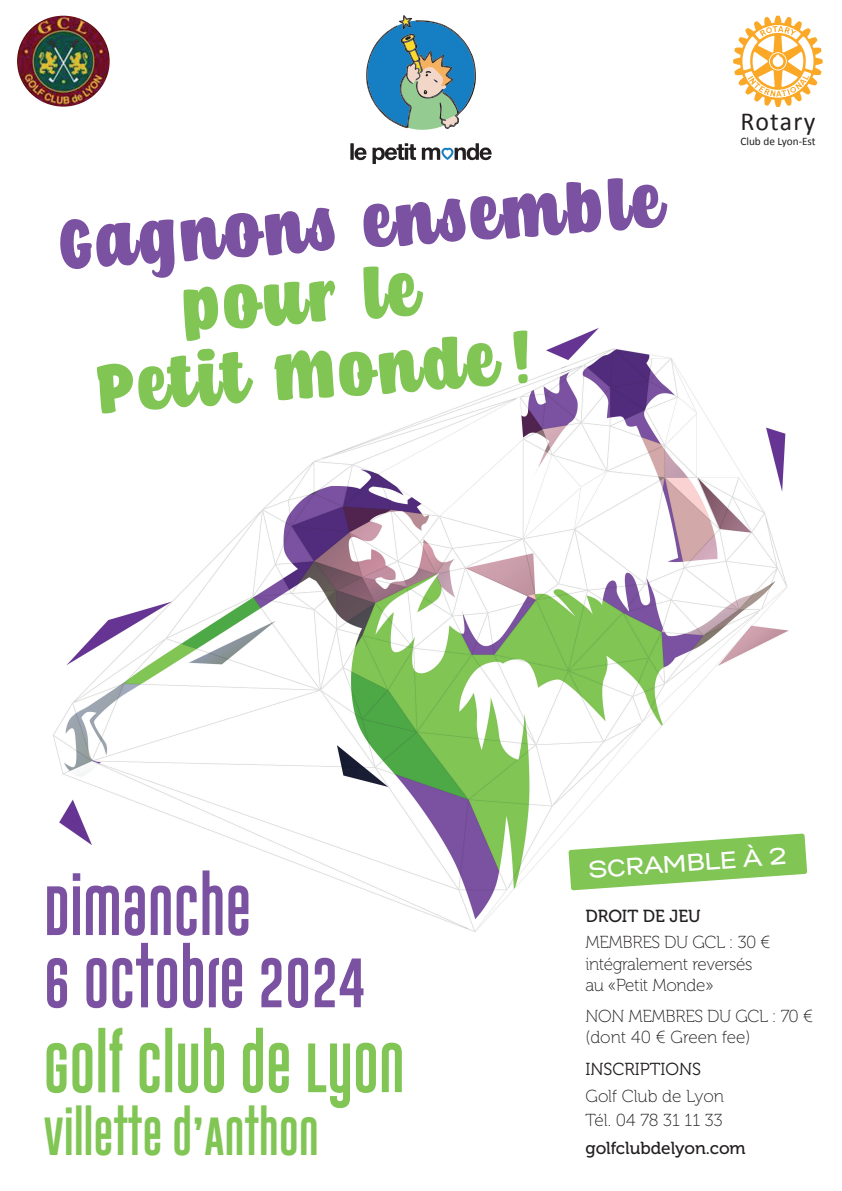
<style>
.page{position:relative;width:842px;height:1191px;background:#fff}
.page>*{position:absolute;margin:0;border:0;box-sizing:border-box;transform-origin:0 0}
.t1{font:73.1px "Hamish";color:#81c555}
.t2{font:73.1px "Hamish";color:#7b51a1}
.t3{font:50.8px "Gobold Uplow";letter-spacing:.01em;color:#7b51a1}
.t4{font:50.8px "Gobold Uplow";letter-spacing:.01em;color:#81c555}
.t5{font:39.1px "Gobold Uplow";letter-spacing:.01em;color:#81c555}
.t6{font:26px "Calibri";letter-spacing:.05em;color:#231f20}
.t7{font:23.9px "Gabriel Sans Medium";color:#fff}
.t8{font:17.4px "Museo 100";letter-spacing:-.02em;color:#231f20}
.t9{font:17.4px "Museo 100";color:#231f20}
.t10{font:17.4px "Museo 500";color:#231f20}
.t11{font:17.4px "Museo 300";color:#231f20}
.t12{font:11.4px "Calibri";color:#231f20}
</style>
<div class="page">
<img style="left:53px;top:328px;width:736px;height:604px">
<img style="left:17px;top:16px;width:93px;height:91px">
<svg style="left:733px;top:16px;width:90px;height:91px"></svg>
<svg style="left:568px;top:833px;width:239px;height:57px"></svg>
<svg style="left:422px;top:143px;width:70px;height:17px"></svg>
<svg style="left:350px;top:143px;width:66px;height:21px"></svg>
<svg style="left:366px;top:15px;width:110px;height:115px"></svg>
<p class="t2" style="left:58px;top:207px;width:603px;rotate:-4deg">Gagnons ensemble</p>
<p class="t1" style="left:181px;top:269px;width:235px;rotate:-4deg">pour le</p>
<p class="t1" style="left:95px;top:351px;width:435px;rotate:-4deg">Petit Monde !</p>
<p class="t6" style="left:741px;top:104px;width:76px">Rotary</p>
<p class="t12" style="left:740px;top:134px;width:77px">Club de Lyon-Est</p>
<p class="t3" style="left:44px;top:870px;width:209px">DIMANCHE</p>
<p class="t3" style="left:44px;top:942px;width:322px">6 OCTOBRE 2024</p>
<p class="t4" style="left:44px;top:1027px;width:362px">GOLF CLUB DE LYON</p>
<p class="t5" style="left:44px;top:1105px;width:276px">VILLETTE D’ANTHON</p>
<p class="t7" style="left:588px;top:855px;width:200px;rotate:-4deg">SCRAMBLE À 2</p>
<p class="t10" style="left:585px;top:906px;width:117px">DROIT DE JEU</p>
<p class="t8" style="left:585px;top:932px;width:187px">MEMBRES DU GCL : 30 €</p>
<p class="t8" style="left:585px;top:954px;width:169px">intégralement reversés</p>
<p class="t8" style="left:585px;top:976px;width:129px">au «Petit Monde»</p>
<p class="t8" style="left:585px;top:1007px;width:229px">NON MEMBRES DU GCL : 70 €</p>
<p class="t9" style="left:585px;top:1027px;width:167px">(dont 40 € Green fee)</p>
<p class="t11" style="left:585px;top:1059px;width:117px">INSCRIPTIONS</p>
<p class="t9" style="left:585px;top:1086px;width:140px">Golf Club de Lyon</p>
<p class="t9" style="left:585px;top:1110px;width:139px">Tél. 04 78 31 11 33</p>
<p class="t10" style="left:585px;top:1138px;width:162px">golfclubdelyon.com</p>
</div>
